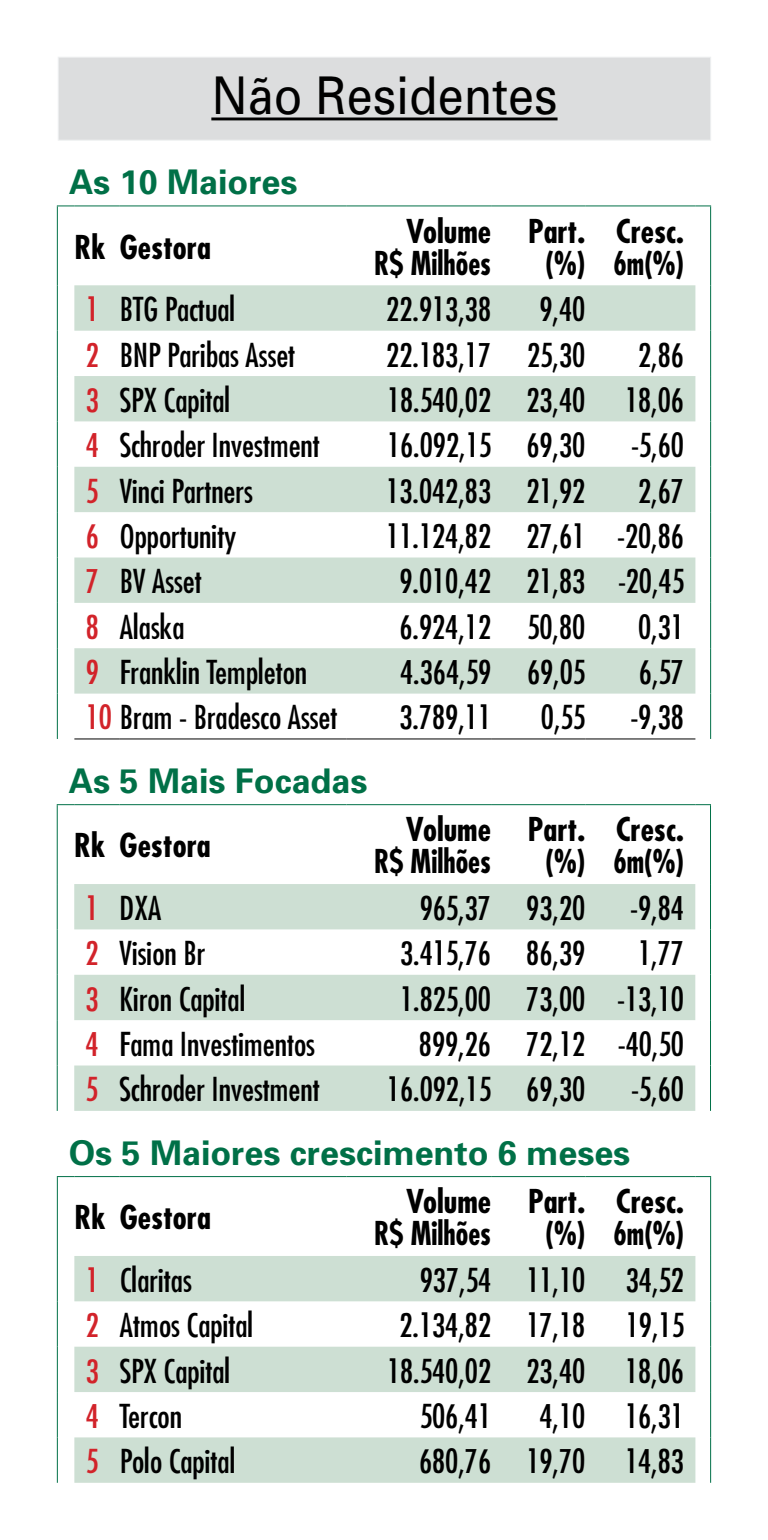
<style>
.page{position:relative;width:768px;height:1540px;background:#fff}
.page>*{position:absolute;margin:0;border:0;box-sizing:border-box;transform-origin:0 0}
.t1{font:52px "Univers";color:#000;scale:.9 1}
.t2{font:700 34px "Univers";color:#007047}
.t3{font:condensed 32px "Futura";color:#000}
.t4{font:700 condensed 32px/32px "Futura";color:#000;text-align:right}
.s1{color:#d2232a}
</style>
<div class="page">
<svg style="left:74px;top:285px;width:621px;height:408px;fill:#cddfd3"></svg>
<hr style="left:57px;top:206px;width:1px;height:79px;background:#007047">
<hr style="left:709px;top:206px;width:2px;height:79px;background:#007047">
<hr style="left:57px;top:285px;width:1px;height:46px;background:#007047">
<hr style="left:709px;top:285px;width:2px;height:46px;background:#007047">
<hr style="left:57px;top:331px;width:1px;height:45px;background:#007047">
<hr style="left:709px;top:331px;width:2px;height:45px;background:#007047">
<hr style="left:57px;top:376px;width:1px;height:45px;background:#007047">
<hr style="left:709px;top:376px;width:2px;height:45px;background:#007047">
<hr style="left:57px;top:421px;width:1px;height:46px;background:#007047">
<hr style="left:709px;top:421px;width:2px;height:46px;background:#007047">
<hr style="left:57px;top:467px;width:1px;height:45px;background:#007047">
<hr style="left:709px;top:467px;width:2px;height:45px;background:#007047">
<hr style="left:57px;top:512px;width:1px;height:45px;background:#007047">
<hr style="left:709px;top:512px;width:2px;height:45px;background:#007047">
<hr style="left:57px;top:557px;width:1px;height:46px;background:#007047">
<hr style="left:709px;top:557px;width:2px;height:46px;background:#007047">
<hr style="left:57px;top:603px;width:1px;height:45px;background:#007047">
<hr style="left:709px;top:603px;width:2px;height:45px;background:#007047">
<hr style="left:57px;top:648px;width:1px;height:45px;background:#007047">
<hr style="left:709px;top:648px;width:2px;height:45px;background:#007047">
<hr style="left:57px;top:693px;width:1px;height:46px;background:#007047">
<hr style="left:709px;top:693px;width:2px;height:46px;background:#007047">
<svg style="left:57px;top:205px;width:17px;height:2px"></svg>
<hr style="left:74px;top:205px;width:46px;height:2px;background:#007047">
<hr style="left:120px;top:205px;width:226px;height:2px;background:#007047">
<hr style="left:346px;top:205px;width:145px;height:2px;background:#007047">
<hr style="left:491px;top:205px;width:94px;height:2px;background:#007047">
<hr style="left:585px;top:205px;width:110px;height:2px;background:#007047">
<svg style="left:695px;top:205px;width:16px;height:2px"></svg>
<hr style="left:74px;top:738px;width:46px;height:1px;background:#000">
<hr style="left:120px;top:738px;width:226px;height:1px;background:#000">
<hr style="left:346px;top:738px;width:145px;height:1px;background:#000">
<hr style="left:491px;top:738px;width:94px;height:1px;background:#000">
<hr style="left:585px;top:738px;width:110px;height:1px;background:#000">
<div style="left:58px;top:57px;width:653px;height:84px;background:#dcddde;border:1px solid #edeff0"></div>
<hr style="left:211px;top:117px;width:346px;height:3px;background:#000">
<svg style="left:74px;top:884px;width:621px;height:227px;fill:#cddfd3"></svg>
<hr style="left:57px;top:805px;width:1px;height:79px;background:#007047">
<hr style="left:709px;top:805px;width:2px;height:79px;background:#007047">
<hr style="left:57px;top:884px;width:1px;height:45px;background:#007047">
<hr style="left:709px;top:884px;width:2px;height:45px;background:#007047">
<hr style="left:57px;top:929px;width:1px;height:46px;background:#007047">
<hr style="left:709px;top:929px;width:2px;height:46px;background:#007047">
<hr style="left:57px;top:975px;width:1px;height:45px;background:#007047">
<hr style="left:709px;top:975px;width:2px;height:45px;background:#007047">
<hr style="left:57px;top:1020px;width:1px;height:45px;background:#007047">
<hr style="left:709px;top:1020px;width:2px;height:45px;background:#007047">
<hr style="left:57px;top:1065px;width:1px;height:46px;background:#007047">
<hr style="left:709px;top:1065px;width:2px;height:46px;background:#007047">
<svg style="left:57px;top:804px;width:17px;height:1px"></svg>
<hr style="left:74px;top:804px;width:46px;height:1px;background:#007047">
<hr style="left:120px;top:804px;width:226px;height:1px;background:#007047">
<hr style="left:346px;top:804px;width:145px;height:1px;background:#007047">
<hr style="left:491px;top:804px;width:94px;height:1px;background:#007047">
<hr style="left:585px;top:804px;width:110px;height:1px;background:#007047">
<svg style="left:695px;top:804px;width:15px;height:1px"></svg>
<svg style="left:74px;top:1256px;width:621px;height:226px;fill:#cddfd3"></svg>
<hr style="left:57px;top:1177px;width:1px;height:79px;background:#007047">
<hr style="left:709px;top:1177px;width:2px;height:79px;background:#007047">
<hr style="left:57px;top:1256px;width:1px;height:45px;background:#007047">
<hr style="left:709px;top:1256px;width:2px;height:45px;background:#007047">
<hr style="left:57px;top:1301px;width:1px;height:45px;background:#007047">
<hr style="left:709px;top:1301px;width:2px;height:45px;background:#007047">
<hr style="left:57px;top:1346px;width:1px;height:46px;background:#007047">
<hr style="left:709px;top:1346px;width:2px;height:46px;background:#007047">
<hr style="left:57px;top:1392px;width:1px;height:45px;background:#007047">
<hr style="left:709px;top:1392px;width:2px;height:45px;background:#007047">
<hr style="left:57px;top:1437px;width:1px;height:45px;background:#007047">
<hr style="left:709px;top:1437px;width:2px;height:45px;background:#007047">
<svg style="left:57px;top:1176px;width:17px;height:1px"></svg>
<hr style="left:74px;top:1176px;width:46px;height:1px;background:#007047">
<hr style="left:120px;top:1176px;width:226px;height:1px;background:#007047">
<hr style="left:346px;top:1176px;width:145px;height:1px;background:#007047">
<hr style="left:491px;top:1176px;width:94px;height:1px;background:#007047">
<hr style="left:585px;top:1176px;width:110px;height:1px;background:#007047">
<svg style="left:695px;top:1176px;width:16px;height:1px"></svg>
<h1 class="t1" style="left:211px;top:63px;width:386px">Não Residentes</h1>
<p class="t2" style="left:69px;top:160px;width:230px">As 10 Maiores</p>
<p class="t4" style="left:74px;top:230px;width:138px">Rk Gestora</p>
<p class="t4" style="left:374px;top:214px;width:118px">Volume<br>R$ Milhões</p>
<p class="t4" style="left:528px;top:214px;width:59px;text-align:center">Part. (%)</p>
<p class="t4" style="left:613px;top:214px;width:72px;text-align:left">Cresc.<br>6m(%)</p>
<p class="t3" style="left:86px;top:289px;width:151px"><span class="s1">1</span> BTG Pactual</p>
<p class="t3" style="left:386px;top:289px;width:106px">22.913,38</p>
<p class="t3" style="left:539px;top:289px;width:47px">9,40</p>
<p class="t3" style="left:86px;top:334px;width:211px"><span class="s1">2</span> BNP Paribas Asset</p>
<p class="t3" style="left:386px;top:334px;width:200px">22.183,17 25,30</p>
<p class="t3" style="left:638px;top:334px;width:47px">2,86</p>
<p class="t3" style="left:86px;top:380px;width:146px"><span class="s1">3</span> SPX Capital</p>
<p class="t3" style="left:387px;top:380px;width:298px">18.540,02 23,40 18,06</p>
<p class="t3" style="left:86px;top:425px;width:236px"><span class="s1">4</span> Schroder Investment</p>
<p class="t3" style="left:387px;top:425px;width:200px">16.092,15 69,30</p>
<p class="t3" style="left:631px;top:425px;width:54px">-5,60</p>
<p class="t3" style="left:86px;top:470px;width:169px"><span class="s1">5</span> Vinci Partners</p>
<p class="t3" style="left:386px;top:470px;width:200px">13.042,83 21,92</p>
<p class="t3" style="left:638px;top:470px;width:47px">2,67</p>
<p class="t3" style="left:86px;top:516px;width:152px"><span class="s1">6</span> Opportunity</p>
<p class="t3" style="left:386px;top:516px;width:299px">11.124,82 27,61 -20,86</p>
<p class="t3" style="left:86px;top:561px;width:117px"><span class="s1">7</span> BV Asset</p>
<p class="t3" style="left:399px;top:561px;width:286px">9.010,42 21,83 -20,45</p>
<p class="t3" style="left:86px;top:606px;width:100px"><span class="s1">8</span> Alaska</p>
<p class="t3" style="left:399px;top:606px;width:187px">6.924,12 50,80</p>
<p class="t3" style="left:638px;top:606px;width:47px">0,31</p>
<p class="t3" style="left:86px;top:652px;width:223px"><span class="s1">9</span> Franklin Templeton</p>
<p class="t3" style="left:400px;top:652px;width:187px">4.364,59 69,05</p>
<p class="t3" style="left:638px;top:652px;width:47px">6,57</p>
<p class="t3" style="left:86px;top:697px;width:253px"><span class="s1">10</span> Bram - Bradesco Asset</p>
<p class="t3" style="left:399px;top:697px;width:93px">3.789,11</p>
<p class="t3" style="left:541px;top:697px;width:46px">0,55</p>
<p class="t3" style="left:630px;top:697px;width:55px">-9,38</p>
<p class="t2" style="left:69px;top:759px;width:300px">As 5 Mais Focadas</p>
<p class="t4" style="left:74px;top:829px;width:138px">Rk Gestora</p>
<p class="t4" style="left:374px;top:813px;width:118px">Volume<br>R$ Milhões</p>
<p class="t4" style="left:528px;top:813px;width:59px;text-align:center">Part. (%)</p>
<p class="t4" style="left:613px;top:813px;width:72px;text-align:left">Cresc.<br>6m(%)</p>
<p class="t3" style="left:86px;top:888px;width:77px"><span class="s1">1</span> DXA</p>
<p class="t3" style="left:419px;top:888px;width:167px">965,37 93,20</p>
<p class="t3" style="left:630px;top:888px;width:55px">-9,84</p>
<p class="t3" style="left:86px;top:933px;width:121px"><span class="s1">2</span> Vision Br</p>
<p class="t3" style="left:400px;top:933px;width:187px">3.415,76 86,39</p>
<p class="t3" style="left:638px;top:933px;width:47px">1,77</p>
<p class="t3" style="left:86px;top:978px;width:161px"><span class="s1">3</span> Kiron Capital</p>
<p class="t3" style="left:400px;top:978px;width:285px">1.825,00 73,00 -13,10</p>
<p class="t3" style="left:86px;top:1024px;width:231px"><span class="s1">4</span> Fama Investimentos</p>
<p class="t3" style="left:419px;top:1024px;width:266px">899,26 72,12 -40,50</p>
<p class="t3" style="left:86px;top:1069px;width:236px"><span class="s1">5</span> Schroder Investment</p>
<p class="t3" style="left:387px;top:1069px;width:200px">16.092,15 69,30</p>
<p class="t3" style="left:630px;top:1069px;width:54px">-5,60</p>
<p class="t2" style="left:69px;top:1131px;width:563px">Os 5 Maiores crescimento 6 meses</p>
<p class="t4" style="left:74px;top:1201px;width:138px">Rk Gestora</p>
<p class="t4" style="left:374px;top:1185px;width:118px">Volume<br>R$ Milhões</p>
<p class="t4" style="left:528px;top:1185px;width:59px;text-align:center">Part. (%)</p>
<p class="t4" style="left:613px;top:1185px;width:72px;text-align:left">Cresc.<br>6m(%)</p>
<p class="t3" style="left:86px;top:1259px;width:108px"><span class="s1">1</span> Claritas</p>
<p class="t3" style="left:419px;top:1259px;width:167px">937,54 11,10</p>
<p class="t3" style="left:625px;top:1259px;width:60px">34,52</p>
<p class="t3" style="left:86px;top:1305px;width:169px"><span class="s1">2</span> Atmos Capital</p>
<p class="t3" style="left:399px;top:1305px;width:187px">2.134,82 17,18</p>
<p class="t3" style="left:625px;top:1305px;width:60px">19,15</p>
<p class="t3" style="left:86px;top:1350px;width:146px"><span class="s1">3</span> SPX Capital</p>
<p class="t3" style="left:387px;top:1350px;width:298px">18.540,02 23,40 18,06</p>
<p class="t3" style="left:86px;top:1395px;width:98px"><span class="s1">4</span> Tercon</p>
<p class="t3" style="left:419px;top:1395px;width:73px">506,41</p>
<p class="t3" style="left:539px;top:1395px;width:146px">4,10 16,31</p>
<p class="t3" style="left:86px;top:1441px;width:151px"><span class="s1">5</span> Polo Capital</p>
<p class="t3" style="left:419px;top:1441px;width:266px">680,76 19,70 14,83</p>
</div>
